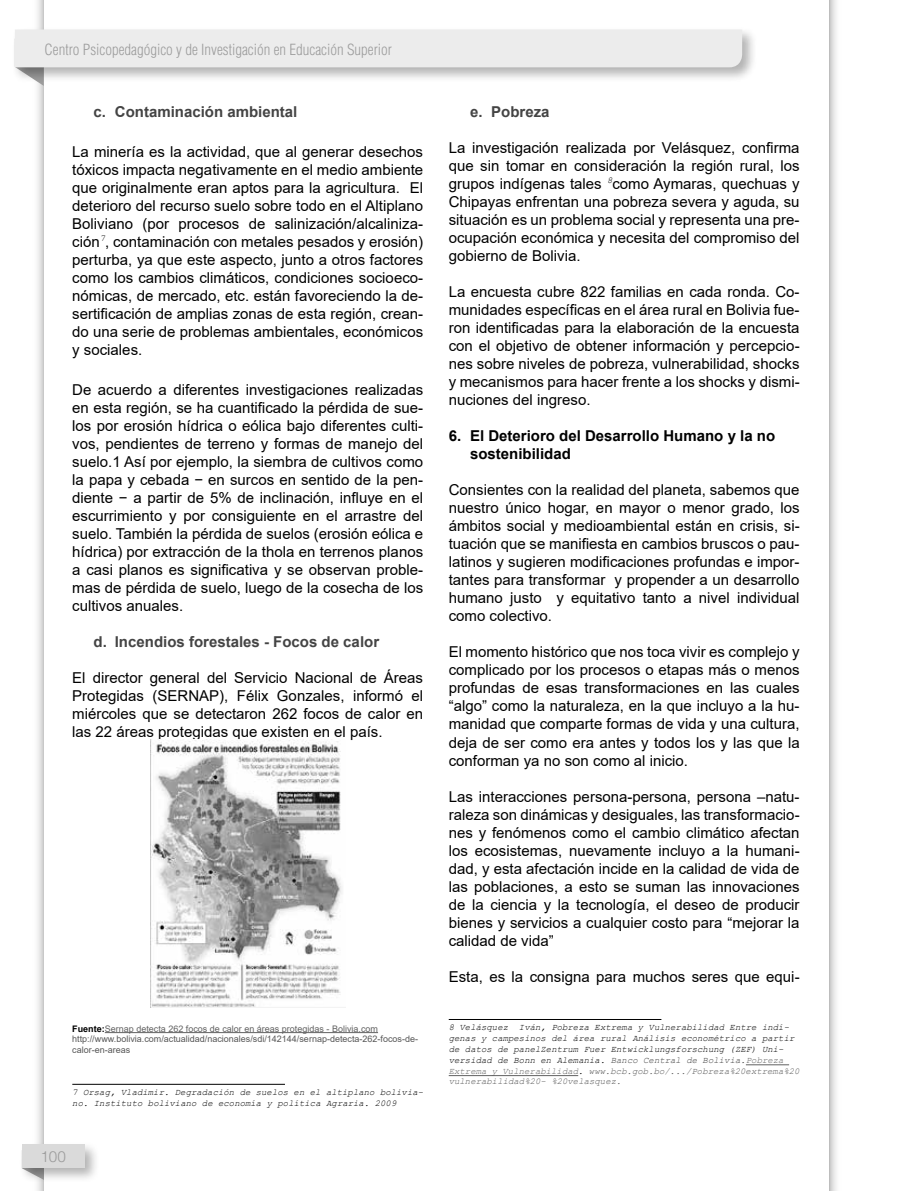
<style>
.page{position:relative;width:906px;height:1191px;background:#fff}
.page>*{position:absolute;margin:0;border:0;box-sizing:border-box;transform-origin:0 0}
.t1{font:300 15.3px "Helvetica LT Std";color:#9c9c9c}
.t2{font:15px/18px "Arial";color:#000;text-align:justify}
.t3{font:700 15px "Arial";color:#444}
.t4{font:300 condensed 15px "Helvetica LT Std";color:#9c9c9c}
.t5{font:700 15px/18px "Arial";color:#000}
.t6{font:italic 9px/10.8px "Courier New";color:#000}
.t7{font:9px/10.8px "Arial";color:#575757}
.s1{font-weight:700;color:#000}
.s2{color:#616161}
.s3{color:#3e3e3e}
.s4{color:#575757}
</style>
<div class="page">
<svg style="left:37px;top:0;width:7px;height:1191px"></svg>
<svg style="left:829px;top:0;width:8px;height:1191px"></svg>
<div style="left:12px;top:26px;width:745px;height:56px;background:#000;opacity:.3"></div>
<svg style="left:15px;top:29px;width:727px;height:57px"></svg>
<div style="left:19px;top:1141px;width:81px;height:42px;background:#000;opacity:.3"></div>
<div style="left:22px;top:1144px;width:62px;height:24px;background:#dadada"></div>
<hr style="left:105px;top:1032px;width:273px;height:1px;background:#616161">
<img style="left:150px;top:739px;width:192px;height:268px">
<hr style="left:72px;top:1084px;width:213px;height:1px;background:#000">
<hr style="left:449px;top:1019px;width:212px;height:1px;background:#000">
<hr style="left:746px;top:1064px;width:43px;height:1px;background:#616161">
<hr style="left:449px;top:1075px;width:129px;height:1px;background:#616161">
<p class="t4" style="left:45px;top:40px;width:349px">Centro Psicopedagógico y de Investigación en Educación Superior</p>
<p class="t3" style="left:94px;top:101px;width:205px">c. Contaminación ambiental</p>
<p class="t2" style="left:72px;top:142px;width:352px">La minería es la actividad, que al generar desechos tóxicos impacta negativamente en el medio ambiente que originalmente eran aptos para la agricultura. El deterioro del recurso suelo sobre todo en el Altiplano Boliviano (por procesos de salinización/alcaliniza&shy;ción<sup>7</sup>, contaminación con metales pesados y erosión) perturba, ya que este aspecto, junto a otros factores como los cambios climáticos, condiciones socioeco&shy;nómicas, de mercado, etc. están favoreciendo la de&shy;sertificación de amplias zonas de esta región, crean&shy;do una serie de problemas ambientales, económicos y sociales.</p>
<p class="t2" style="left:72px;top:380px;width:352px">De acuerdo a diferentes investigaciones realizadas en esta región, se ha cuantificado la pérdida de sue&shy;los por erosión hídrica o eólica bajo diferentes culti&shy;vos, pendientes de terreno y formas de manejo del suelo.1 Así por ejemplo, la siembra de cultivos como la papa y cebada − en surcos en sentido de la pen&shy;diente − a partir de 5% de inclinación, influye en el escurrimiento y por consiguiente en el arrastre del suelo. También la pérdida de suelos (erosión eólica e hídrica) por extracción de la thola en terrenos planos a casi planos es significativa y se observan proble&shy;mas de pérdida de suelo, luego de la cosecha de los cultivos anuales.</p>
<p class="t3" style="left:94px;top:631px;width:287px">d. Incendios forestales - Focos de calor</p>
<p class="t2" style="left:72px;top:668px;width:352px">El director general del Servicio Nacional de Áreas Protegidas (SERNAP), Félix Gonzales, informó el miércoles que se detectaron 262 focos de calor en las 22 áreas protegidas que existen en el país.</p>
<p class="t7" style="left:72px;top:1023px;width:347px"><span class="s1">Fuente:</span><span class="s2">Sernap detecta 262 focos de calor en áreas protegidas - Bolivia.com </span>http://www.bolivia.com/actualidad/nacionales/sdi/142144/sernap-detecta-262-focos-de&shy;calor-en-areas</p>
<p class="t6" style="left:72px;top:1086px;width:352px">7 Orsag, Vladimir. Degradación de suelos en el altiplano bolivia&shy;no. Instituto boliviano de economía y política Agraria. 2009</p>
<p class="t1" style="left:40px;top:1147px;width:27px">100</p>
<p class="t3" style="left:470px;top:101px;width:81px">e. Pobreza</p>
<p class="t2" style="left:449px;top:139px;width:352px">La investigación realizada por Velásquez, confirma que sin tomar en consideración la región rural, los grupos indígenas tales <sup>8</sup>como Aymaras, quechuas y Chipayas enfrentan una pobreza severa y aguda, su situación es un problema social y representa una pre&shy;ocupación económica y necesita del compromiso del gobierno de Bolivia.</p>
<p class="t2" style="left:449px;top:283px;width:352px">La encuesta cubre 822 familias en cada ronda. Co&shy;munidades específicas en el área rural en Bolivia fue&shy;ron identificadas para la elaboración de la encuesta con el objetivo de obtener información y percepcio&shy;nes sobre niveles de pobreza, vulnerabilidad, shocks y mecanismos para hacer frente a los shocks y dismi&shy;nuciones del ingreso.</p>
<p class="t5" style="left:470px;top:427px;width:307px;text-indent:-21px">6. El Deterioro del Desarrollo Humano y la no sostenibilidad</p>
<p class="t2" style="left:449px;top:481px;width:352px">Consientes con la realidad del planeta, sabemos que nuestro único hogar, en mayor o menor grado, los ámbitos social y medioambiental están en crisis, si&shy;tuación que se manifiesta en cambios bruscos o pau&shy;latinos y sugieren modificaciones profundas e impor&shy;tantes para transformar y propender a un desarrollo humano justo y equitativo tanto a nivel individual como colectivo.</p>
<p class="t2" style="left:449px;top:643px;width:352px">El momento histórico que nos toca vivir es complejo y complicado por los procesos o etapas más o menos profundas de esas transformaciones en las cuales “algo” como la naturaleza, en la que incluyo a la hu&shy;manidad que comparte formas de vida y una cultura, deja de ser como era antes y todos los y las que la conforman ya no son como al inicio.</p>
<p class="t2" style="left:449px;top:787px;width:352px">Las interacciones persona-persona, persona –natu&shy;raleza son dinámicas y desiguales, las transformacio&shy;nes y fenómenos como el cambio climático afectan los ecosistemas, nuevamente incluyo a la humani&shy;dad, y esta afectación incide en la calidad de vida de las poblaciones, a esto se suman las innovaciones de la ciencia y la tecnología, el deseo de producir bienes y servicios a cualquier costo para “mejorar la calidad de vida”</p>
<p class="t2" style="left:449px;top:967px;width:352px">Esta, es la consigna para muchos seres que equi-</p>
<p class="t6" style="left:449px;top:1021px;width:352px">8 Velásquez Iván, Pobreza Extrema y Vulnerabilidad Entre indí&shy;genas y campesinos del área rural Análisis econométrico a partir de datos de panelZentrum Fuer Entwicklungsforschung (ZEF) Uni&shy;versidad de Bonn en Alemania. <span class="s3">Banco Central de Bolivia.</span><span class="s2">Pobreza Extrema y Vulnerabilidad</span>. <span class="s4">www.bcb.gob.bo/.../Pobreza%20extrema%20 vulnerabilidad%20- %20velasquez.</span></p>
</div>
